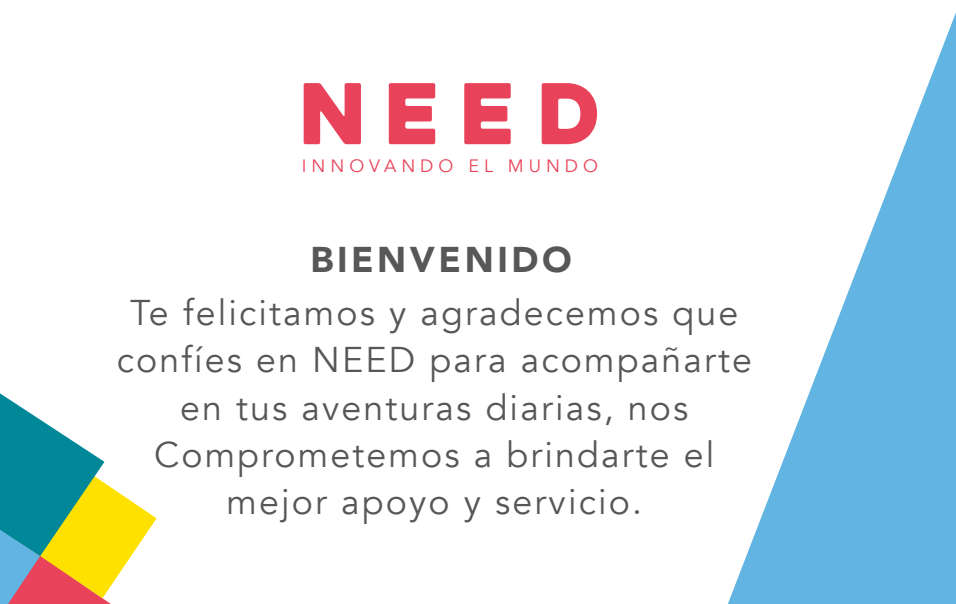
<style>
.page{position:relative;width:956px;height:604px;background:#fff}
.page>*{position:absolute;margin:0;border:0;box-sizing:border-box;transform-origin:0 0}
.t1{font:35.6px/47.2px "Avenir";letter-spacing:.06em;color:#575756;text-align:center}
.t2{font:900 35.6px "Avenir";letter-spacing:.1em;color:#575756}
.t3{font:18px "Avenir";letter-spacing:.28em;color:#e9435b}
</style>
<div class="page">
<svg style="left:728px;top:12px;width:228px;height:591px"></svg>
<svg style="left:111px;top:487px;width:46px;height:99px"></svg>
<svg style="left:0;top:393px;width:111px;height:210px"></svg>
<svg style="left:304px;top:83px;width:57px;height:61px"></svg>
<svg style="left:389px;top:83px;width:46px;height:61px"></svg>
<svg style="left:464px;top:83px;width:47px;height:61px"></svg>
<svg style="left:542px;top:83px;width:55px;height:61px"></svg>
<p class="t3" style="left:302px;top:154px;width:298px">INNOVANDO EL MUNDO</p>
<p class="t2" style="left:310px;top:229px;width:263px">BIENVENIDO</p>
<p class="t1" style="left:117px;top:289px;width:637px">Te felicitamos y agradecemos que confíes en NEED para acompañarte en tus aventuras diarias, nos<br>Comprometemos a brindarte el mejor apoyo y servicio.</p>
</div>
